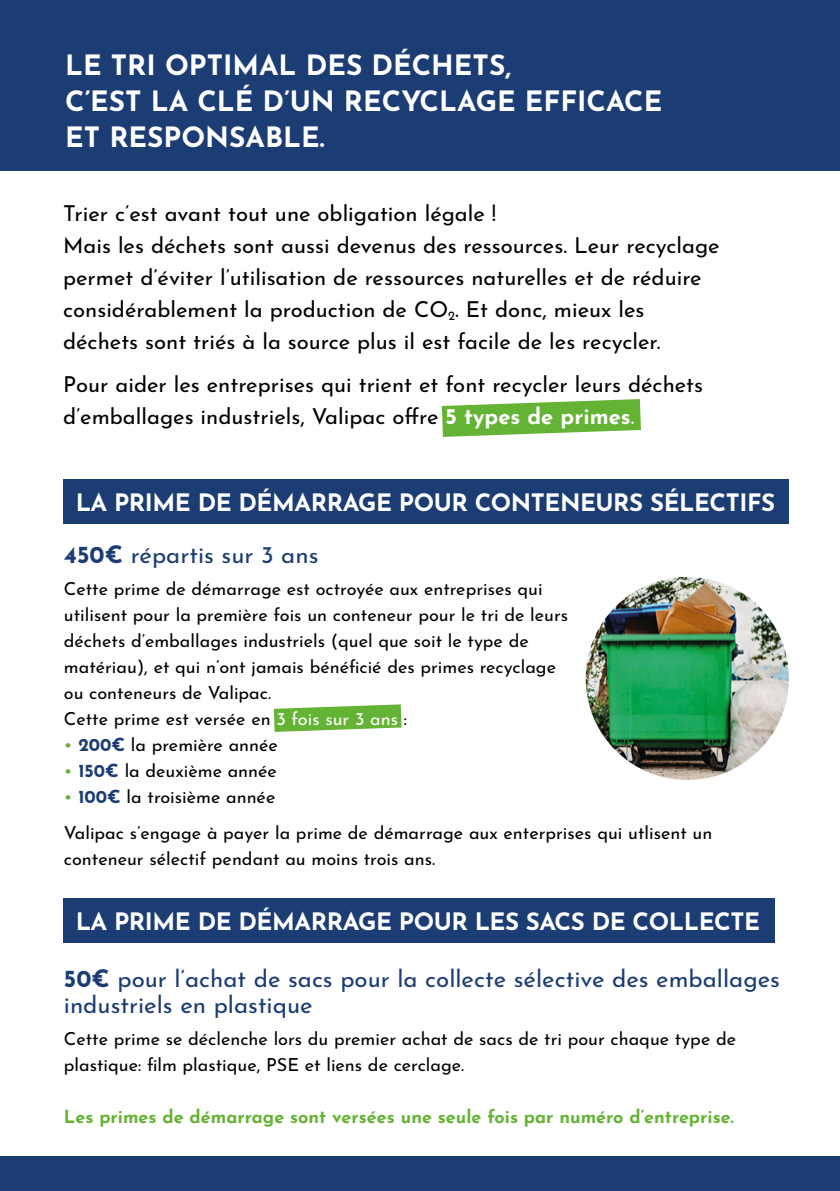
<style>
.page{position:relative;width:840px;height:1191px;background:#fff}
.page>*{position:absolute;margin:0;border:0;box-sizing:border-box;transform-origin:0 0}
.t1{font:700 28px/36px "Josefin Sans";color:#fff}
.t2{font:24px/26px "Josefin Sans";color:#1b3d73}
.t3{font:700 24px "Josefin Sans";letter-spacing:-.02em;color:#fff}
.t4{font:22px/32px "Josefin Sans";color:#000}
.t5{font:18px/26px "Josefin Sans";color:#000}
.t6{font:700 18px "Josefin Sans";color:#65b334}
.s1{font-weight:700;color:#fff}
.s2{color:#fff}
.s3{font-weight:700}
.s4{color:#65b334}
.s5{font-weight:700;color:#1b3d73}
</style>
<div class="page">
<svg style="left:441px;top:399px;width:199px;height:38px"></svg>
<svg style="left:274px;top:704px;width:127px;height:28px;background:#80c057"></svg>
<div style="left:0;top:0;width:839px;height:170px;background:#1b3d73"></div>
<div style="left:0;top:1157px;width:839px;height:34px;background:#1b3d73"></div>
<div style="left:63px;top:479px;width:725px;height:45px;background:#1b3d73"></div>
<div style="left:63px;top:898px;width:711px;height:45px;background:#1b3d73"></div>
<img style="left:585px;top:577px;width:203px;height:203px;border-radius:101px">
<h1 class="t1" style="left:65px;top:43px;width:598px">LE TRI OPTIMAL DES DÉCHETS,<br>C’EST LA CLÉ D’UN RECYCLAGE EFFICACE<br>ET RESPONSABLE.</h1>
<p class="t4" style="left:63px;top:194px;width:657px">Trier c’est avant tout une obligation légale !<br>Mais les déchets sont aussi devenus des ressources. Leur recyclage permet d’éviter l’utilisation de ressources naturelles et de réduire considérablement la production de CO<sub>2</sub>. Et donc, mieux les déchets sont triés à la source plus il est facile de les recycler.</p>
<p class="t4" style="left:63px;top:366px;width:641px">Pour aider les entreprises qui trient et font recycler leurs déchets d’emballages industriels, Valipac offre <span class="s1">5 types de primes</span><span class="s2">.</span></p>
<h2 class="t3" style="left:76px;top:481px;width:700px">LA PRIME DE DÉMARRAGE POUR CONTENEURS SÉLECTIFS</h2>
<h2 class="t2" style="left:64px;top:539px;width:256px"><span class="s3">450€</span> répartis sur 3 ans</h2>
<p class="t5" style="left:64px;top:573px;width:505px">Cette prime de démarrage est octroyée aux entreprises qui utilisent pour la première fois un conteneur pour le tri de leurs déchets d’emballages industriels (quel que soit le type de matériau), et qui n’ont jamais bénéficié des primes recyclage ou conteneurs de Valipac.<br>Cette prime est versée en <span class="s2">3 fois sur 3 ans</span> :</p>
<p class="t5" style="left:64px;top:729px;width:215px"><span class="s4">•</span> <span class="s5">200€</span> la première année</p>
<p class="t5" style="left:64px;top:755px;width:214px"><span class="s4">•</span> <span class="s5">150€</span> la deuxième année</p>
<p class="t5" style="left:64px;top:776px;width:649px;line-height:35.8px"><span class="s4">•</span> <span class="s5">100€</span> la troisième année<br>Valipac s’engage à payer la prime de démarrage aux enterprises qui utlisent un</p>
<p class="t5" style="left:64px;top:843px;width:372px">conteneur sélectif pendant au moins trois ans.</p>
<h2 class="t3" style="left:76px;top:900px;width:685px">LA PRIME DE DÉMARRAGE POUR LES SACS DE COLLECTE</h2>
<h2 class="t2" style="left:64px;top:962px;width:717px"><span class="s3">50€</span> pour l’achat de sacs pour la collecte sélective des emballages industriels en plastique</h2>
<p class="t5" style="left:64px;top:1023px;width:673px">Cette prime se déclenche lors du premier achat de sacs de tri pour chaque type de plastique: film plastique, PSE et liens de cerclage.</p>
<p class="t6" style="left:64px;top:1100px;width:671px">Les primes de démarrage sont versées une seule fois par numéro d’entreprise.</p>
</div>
